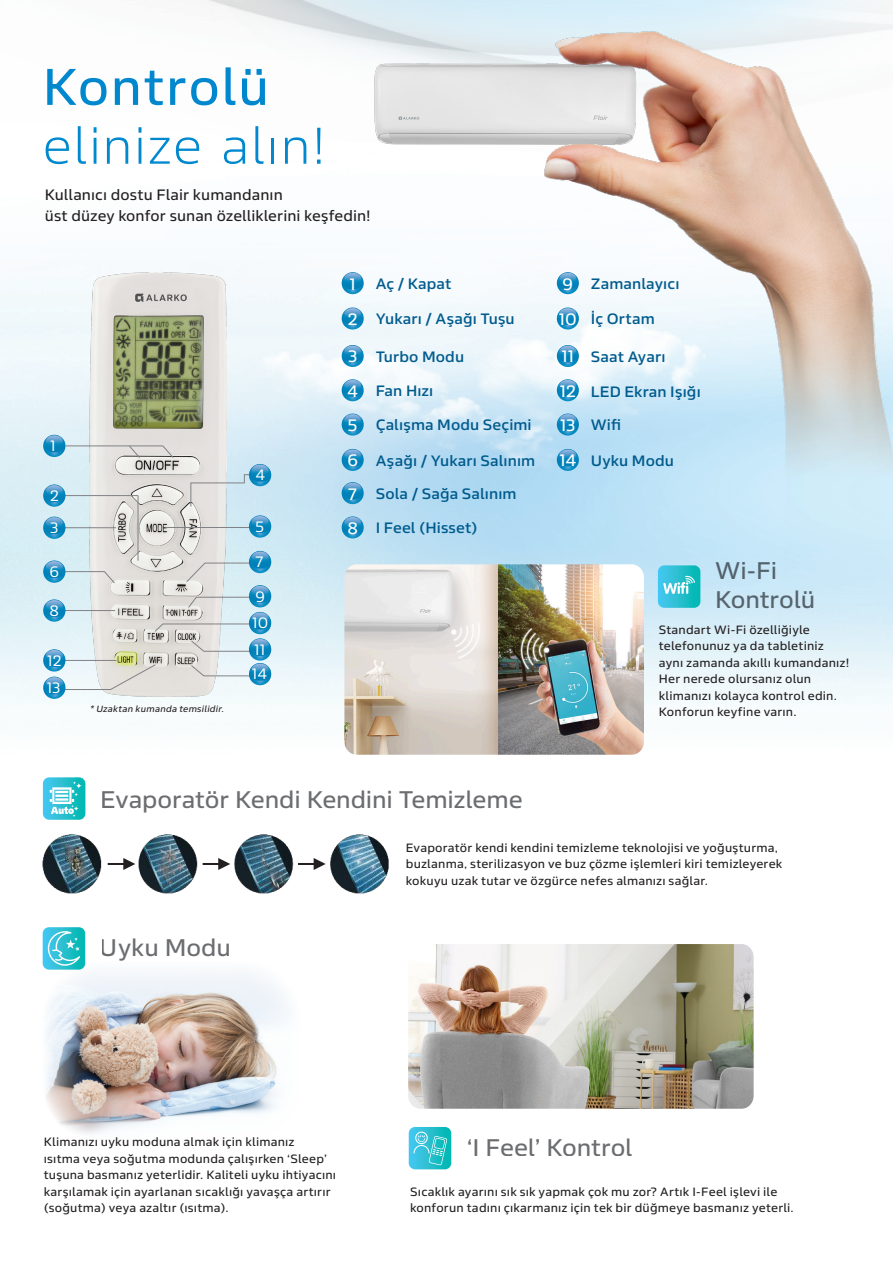
<style>
.page{position:relative;width:893px;height:1263px;background:#fff}
.page>*{position:absolute;margin:0;border:0;box-sizing:border-box;transform-origin:0 0}
.t1{font:300 51.3px "Sans Beam Body";letter-spacing:.02em;color:#0089cf}
.t2{font:51.3px "Sans Beam Body";letter-spacing:.025em;color:#0089cf}
.t3{font:24px/28.8px "Sans Beam Body";letter-spacing:-.005em;color:#6c6d70}
.t4{font:16.5px "Sans Beam Body";letter-spacing:-.01em;color:#fff}
.t5{font:500 15px "Sans Beam Body";letter-spacing:.01em;color:#005b8d}
.t6{font:15px "Sans Beam Body";letter-spacing:.005em;color:#231f20}
.t7{font:15px/32.1px "Sans Beam Body";color:#fff}
.t8{font:12px/16.5px "Sans Beam Body";letter-spacing:.015em;color:#231f20}
.t9{font:10.5px/13.5px "Sans Beam Body";letter-spacing:-.005em;color:#231f20;text-align:center}
.t10{font:italic 9px "Sans Beam Body";letter-spacing:.025em;color:#231f20}
</style>
<div class="page">
<img style="left:0;top:329px;width:893px;height:841px">
<img style="left:0;top:0;width:892px;height:329px">
<img style="left:365px;top:9px;width:528px;height:668px">
<svg style="left:342px;top:272px;width:22px;height:22px"></svg>
<svg style="left:342px;top:273px;width:21px;height:17px"></svg>
<svg style="left:557px;top:272px;width:22px;height:22px"></svg>
<svg style="left:558px;top:273px;width:20px;height:17px"></svg>
<svg style="left:342px;top:307px;width:22px;height:23px"></svg>
<svg style="left:342px;top:308px;width:21px;height:17px"></svg>
<svg style="left:557px;top:307px;width:22px;height:23px"></svg>
<svg style="left:558px;top:308px;width:20px;height:17px"></svg>
<svg style="left:342px;top:345px;width:22px;height:22px"></svg>
<svg style="left:342px;top:346px;width:21px;height:16px"></svg>
<svg style="left:557px;top:345px;width:22px;height:22px"></svg>
<svg style="left:558px;top:346px;width:20px;height:16px"></svg>
<svg style="left:342px;top:379px;width:22px;height:22px"></svg>
<svg style="left:342px;top:380px;width:21px;height:17px"></svg>
<svg style="left:557px;top:379px;width:22px;height:22px"></svg>
<svg style="left:558px;top:380px;width:20px;height:17px"></svg>
<svg style="left:342px;top:414px;width:22px;height:22px"></svg>
<svg style="left:342px;top:414px;width:21px;height:17px"></svg>
<svg style="left:557px;top:414px;width:22px;height:22px"></svg>
<svg style="left:558px;top:414px;width:20px;height:17px"></svg>
<svg style="left:342px;top:449px;width:22px;height:22px"></svg>
<svg style="left:342px;top:450px;width:21px;height:16px"></svg>
<svg style="left:557px;top:449px;width:22px;height:22px"></svg>
<svg style="left:558px;top:450px;width:20px;height:16px"></svg>
<svg style="left:342px;top:482px;width:22px;height:22px"></svg>
<svg style="left:342px;top:483px;width:21px;height:17px"></svg>
<svg style="left:342px;top:516px;width:22px;height:22px"></svg>
<svg style="left:342px;top:517px;width:21px;height:17px"></svg>
<img style="left:89px;top:272px;width:137px;height:424px">
<svg style="left:43px;top:435px;width:22px;height:22px"></svg>
<svg style="left:44px;top:435px;width:21px;height:17px"></svg>
<svg style="left:128px;top:446px;width:13px;height:13px"></svg>
<svg style="left:103px;top:570px;width:13px;height:14px"></svg>
<svg style="left:162px;top:445px;width:12px;height:14px"></svg>
<hr style="left:65px;top:445px;width:98px;height:1px;background:#808285">
<hr style="left:191px;top:482px;width:54px;height:1px;background:#808285">
<svg style="left:190px;top:483px;width:1px;height:23px"></svg>
<hr style="left:61px;top:495px;width:77px;height:1px;background:#808285">
<svg style="left:43px;top:484px;width:22px;height:23px"></svg>
<svg style="left:44px;top:485px;width:21px;height:17px"></svg>
<hr style="left:61px;top:527px;width:55px;height:1px;background:#808285">
<svg style="left:43px;top:517px;width:22px;height:22px"></svg>
<svg style="left:44px;top:517px;width:21px;height:17px"></svg>
<hr style="left:61px;top:571px;width:44px;height:1px;background:#808285">
<svg style="left:43px;top:560px;width:22px;height:23px"></svg>
<svg style="left:44px;top:561px;width:21px;height:17px"></svg>
<hr style="left:61px;top:610px;width:54px;height:1px;background:#808285">
<svg style="left:43px;top:599px;width:22px;height:23px"></svg>
<svg style="left:44px;top:600px;width:21px;height:17px"></svg>
<svg style="left:43px;top:649px;width:22px;height:23px"></svg>
<hr style="left:165px;top:527px;width:93px;height:1px;background:#808285">
<svg style="left:249px;top:464px;width:22px;height:22px"></svg>
<svg style="left:244px;top:465px;width:26px;height:18px"></svg>
<svg style="left:249px;top:515px;width:22px;height:23px"></svg>
<svg style="left:250px;top:516px;width:20px;height:17px"></svg>
<svg style="left:249px;top:638px;width:22px;height:23px"></svg>
<svg style="left:190px;top:639px;width:80px;height:17px"></svg>
<svg style="left:249px;top:663px;width:22px;height:22px"></svg>
<svg style="left:190px;top:664px;width:80px;height:17px"></svg>
<svg style="left:43px;top:677px;width:22px;height:22px"></svg>
<svg style="left:44px;top:650px;width:112px;height:44px;background:#c4d6d7"></svg>
<hr style="left:138px;top:496px;width:1px;height:65px;background:#808285">
<svg style="left:249px;top:612px;width:22px;height:22px"></svg>
<svg style="left:249px;top:551px;width:22px;height:22px"></svg>
<svg style="left:154px;top:552px;width:116px;height:80px;background:#c3d5da"></svg>
<img style="left:344px;top:564px;width:300px;height:191px">
<svg style="left:658px;top:565px;width:42px;height:43px;background:#40c6d5"></svg>
<img style="left:43px;top:961px;width:257px;height:180px">
<img style="left:408px;top:944px;width:346px;height:165px">
<svg style="left:409px;top:1127px;width:42px;height:42px;background:#3ec6d5"></svg>
<svg style="left:43px;top:927px;width:42px;height:43px;background:#47c9d7"></svg>
<svg style="left:43px;top:777px;width:42px;height:43px;background:#58ceda"></svg>
<img style="left:43px;top:833px;width:346px;height:61px">
<svg style="left:108px;top:858px;width:27px;height:12px"></svg>
<svg style="left:203px;top:858px;width:27px;height:12px"></svg>
<svg style="left:298px;top:858px;width:28px;height:12px"></svg>
<h1 class="t2" style="left:43px;top:52px;width:228px">Kontrolü</h1>
<h1 class="t1" style="left:43px;top:111px;width:285px">elinize alın!</h1>
<p class="t6" style="left:45px;top:185px;width:239px">Kullanıcı dostu Flair kumandanın</p>
<p class="t6" style="left:45px;top:206px;width:327px">üst düzey konfor sunan özelliklerini keşfedin!</p>
<p class="t7" style="left:50px;top:429px;width:7px">1</p>
<p class="t7" style="left:50px;top:479px;width:10px">2<br>3</p>
<p class="t7" style="left:50px;top:555px;width:11px">6</p>
<p class="t7" style="left:49px;top:594px;width:11px">8</p>
<p class="t7" style="left:47px;top:644px;width:16px">12</p>
<p class="t7" style="left:47px;top:671px;width:15px">13</p>
<p class="t10" style="left:90px;top:702px;width:136px">* Uzaktan kumanda temsilidir.</p>
<p class="t7" style="left:256px;top:458px;width:11px">4</p>
<p class="t7" style="left:256px;top:510px;width:10px">5</p>
<p class="t5" style="left:376px;top:273px;width:77px">Aç / Kapat</p>
<p class="t5" style="left:591px;top:273px;width:90px">Zamanlayıcı</p>
<p class="t5" style="left:376px;top:308px;width:141px">Yukarı / Aşağı Tuşu</p>
<p class="t5" style="left:376px;top:346px;width:90px">Turbo Modu</p>
<p class="t4" style="left:349px;top:272px;width:8px">1</p>
<p class="t4" style="left:563px;top:272px;width:12px">9</p>
<p class="t4" style="left:348px;top:308px;width:11px">2</p>
<p class="t4" style="left:559px;top:308px;width:19px">10</p>
<p class="t4" style="left:348px;top:345px;width:11px">3</p>
<p class="t4" style="left:562px;top:345px;width:14px">11</p>
<p class="t4" style="left:347px;top:380px;width:12px">4</p>
<p class="t4" style="left:560px;top:380px;width:18px">12</p>
<p class="t5" style="left:376px;top:415px;width:158px">Çalışma Modu Seçimi</p>
<p class="t5" style="left:591px;top:308px;width:65px">İç Ortam</p>
<p class="t5" style="left:591px;top:346px;width:76px">Saat Ayarı</p>
<p class="t5" style="left:376px;top:380px;width:59px">Fan Hızı</p>
<p class="t5" style="left:591px;top:382px;width:111px">LED Ekran Işığı</p>
<p class="t5" style="left:591px;top:415px;width:32px">Wifi</p>
<p class="t4" style="left:348px;top:414px;width:11px">5</p>
<p class="t4" style="left:560px;top:414px;width:17px">13</p>
<p class="t4" style="left:347px;top:449px;width:12px">6</p>
<p class="t4" style="left:559px;top:449px;width:19px">14</p>
<p class="t4" style="left:348px;top:482px;width:10px">7</p>
<p class="t4" style="left:347px;top:517px;width:12px">8</p>
<p class="t5" style="left:376px;top:450px;width:161px">Aşağı / Yukarı Salınım</p>
<p class="t5" style="left:591px;top:450px;width:85px">Uyku Modu</p>
<p class="t5" style="left:376px;top:483px;width:142px">Sola / Sağa Salınım</p>
<p class="t5" style="left:376px;top:517px;width:104px">I Feel (Hisset)</p>
<p class="t7" style="left:256px;top:545px;width:9px">7</p>
<h2 class="t3" style="left:715px;top:555px;width:102px">Wi-Fi<br>Kontrolü</h2>
<p class="t8" style="left:659px;top:621px;width:192px">Standart Wi-Fi özelliğiyle telefonunuz ya da tabletiniz aynı zamanda akıllı kumandanız!<br>Her nerede olursanız olun klimanızı kolayca kontrol edin.</p>
<p class="t8" style="left:659px;top:703px;width:139px">Konforun keyfine varın.</p>
<p class="t7" style="left:252px;top:582px;width:18px;line-height:26.7px">9<br>10</p>
<p class="t9" style="left:660px;top:628px;width:40px">Kontrol</p>
<p class="t9" style="left:727px;top:628px;width:48px">Gösterge</p>
<p class="t7" style="left:252px;top:636px;width:17px;line-height:24.6px">11<br>14</p>
<p class="t9" style="left:664px;top:708px;width:31px">Kendi</p>
<p class="t9" style="left:715px;top:708px;width:73px">Soğuk Üfleme</p>
<h2 class="t3" style="left:101px;top:784px;width:424px">Evaporatör Kendi Kendini Temizleme</h2>
<p class="t8" style="left:406px;top:838px;width:378px">Evaporatör kendi kendini temizleme teknolojisi ve yoğuşturma, buzlanma, sterilizasyon ve buz çözme işlemleri kiri temizleyerek kokuyu uzak tutar ve özgürce nefes almanızı sağlar.</p>
<p class="t9" style="left:402px;top:840px;width:43px">Kendine<br>Tespit</p>
<p class="t9" style="left:474px;top:840px;width:44px">Tasarruf<br>Modu</p>
<p class="t9" style="left:547px;top:840px;width:40px">Defrost<br>Modu</p>
<p class="t9" style="left:614px;top:840px;width:49px">Yeniden<br>Başlatma</p>
<p class="t9" style="left:686px;top:840px;width:50px">Korozyon<br>Önleyici</p>
<h2 class="t3" style="left:100px;top:932px;width:132px">Uyku Modu</h2>
<p class="t9" style="left:112px;top:937px;width:49px">Voltajlı<br>Başlatma</p>
<p class="t9" style="left:187px;top:937px;width:43px;text-align:left">Akışkan<br>Eksikliği</p>
<p class="t8" style="left:44px;top:1133px;width:294px">Klimanızı uyku moduna almak için klimanız<br>ısıtma veya soğutma modunda çalışırken ‘Sleep’ tuşuna basmanız yeterlidir. Kaliteli uyku ihtiyacını karşılamak için ayarlanan sıcaklığı yavaşça artırır (soğutma) veya azaltır (ısıtma).</p>
<h2 class="t3" style="left:466px;top:1132px;width:168px">‘I Feel’ Kontrol</h2>
<p class="t8" style="left:410px;top:1183px;width:369px">Sıcaklık ayarını sık sık yapmak çok mu zor? Artık I-Feel işlevi ile</p>
<p class="t8" style="left:410px;top:1199px;width:385px">konforun tadını çıkarmanız için tek bir düğmeye basmanız yeterli.</p>
<p class="t9" style="left:32px;top:1167px;width:65px">Sağlık Dostu<br>Filtreler</p>
<p class="t9" style="left:112px;top:1167px;width:49px">Kablolu<br>Kumanda</p>
<p class="t9" style="left:182px;top:1167px;width:51px;text-align:left">Kapı Kartı<br>Kontrolü</p>
<p class="t9" style="left:51px;top:1189px;width:41px">Fan Hızı</p>
<p class="t9" style="left:196px;top:1189px;width:39px">Üfleme</p>
<p class="t9" style="left:272px;top:1189px;width:30px">Modu</p>
<p class="t9" style="left:411px;top:1189px;width:40px">Kontrol</p>
<p class="t9" style="left:559px;top:1189px;width:31px">Kalkış</p>
</div>
